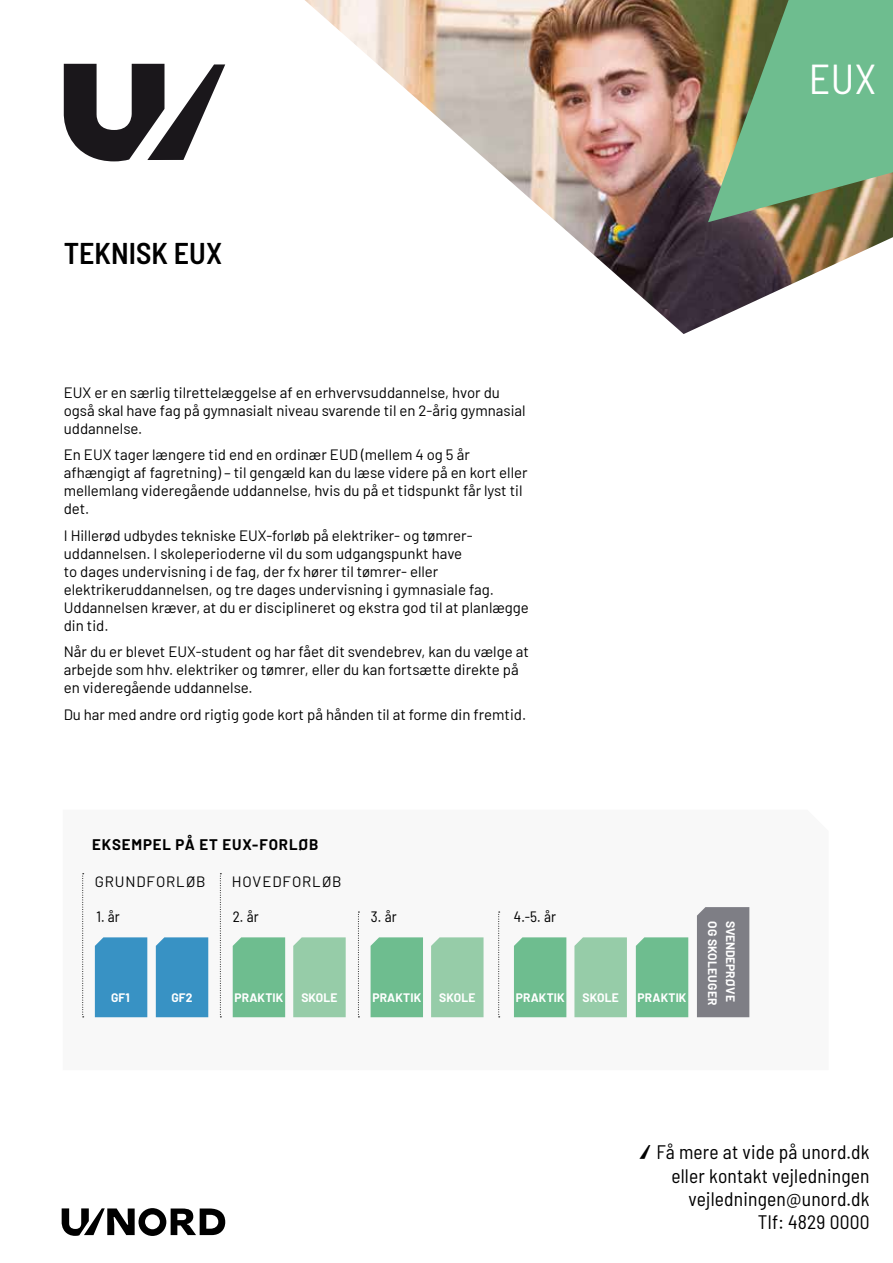
<style>
.page{position:relative;width:893px;height:1263px;background:#fff}
.page>*{position:absolute;margin:0;border:0;box-sizing:border-box;transform-origin:0 0}
.t1{font:semi-condensed 41.85px "Barlow";color:#fff}
.t2{font:600 semi-condensed 30px "Barlow";color:#000}
.t3{font:semi-condensed 19.5px/23.4px "Barlow";letter-spacing:.01em;color:#000;text-align:right}
.t4{font:15px/18px "Barlow";color:#000}
.t5{font:700 15px "Barlow";letter-spacing:.06em;color:#000}
.t6{font:15px "Barlow";letter-spacing:.06em;color:#000}
.t7{font:semi-condensed 15px "Barlow";letter-spacing:.01em;color:#000}
.t8{font:700 12px "Barlow";letter-spacing:.01em;color:#fff}
.t9{font:700 12px "Barlow";letter-spacing:-.015em;color:#fff}
.s1{font-family:"slash";font-stretch:normal}
</style>
<div class="page">
<svg style="left:62px;top:1208px;width:163px;height:28px"></svg>
<svg style="left:64px;top:64px;width:161px;height:97px"></svg>
<img style="left:305px;top:0;width:588px;height:334px">
<svg style="left:708px;top:0;width:185px;height:222px;background:#7caa7b"></svg>
<svg style="left:82px;top:873px;width:668px;height:145px"></svg>
<div style="left:95px;top:937px;width:52px;height:80px;background:#3892c4"></div>
<div style="left:156px;top:937px;width:52px;height:80px;background:#3892c4"></div>
<div style="left:233px;top:937px;width:52px;height:80px;background:#6ebd8f"></div>
<div style="left:514px;top:937px;width:52px;height:80px;background:#6ebd8f"></div>
<div style="left:371px;top:937px;width:52px;height:80px;background:#6ebd8f"></div>
<div style="left:636px;top:937px;width:52px;height:80px;background:#6ebd8f"></div>
<div style="left:293px;top:937px;width:53px;height:80px;background:#96cca8"></div>
<div style="left:574px;top:937px;width:53px;height:80px;background:#96cca8"></div>
<div style="left:431px;top:937px;width:53px;height:80px;background:#96cca8"></div>
<div style="left:697px;top:907px;width:52px;height:110px;background:#7e7e85"></div>
<svg style="left:220px;top:873px;width:1px;height:144px"></svg>
<svg style="left:82px;top:873px;width:2px;height:144px"></svg>
<svg style="left:358px;top:912px;width:1px;height:105px"></svg>
<svg style="left:498px;top:912px;width:2px;height:105px"></svg>
<h2 class="t2" style="left:64px;top:231px;width:160px">TEKNISK EUX</h2>
<p class="t4" style="left:64px;top:382px;width:463px">EUX er en særlig tilrettelæggelse af en erhvervsuddannelse, hvor du også skal have fag på gymnasialt niveau svarende til en 2-årig gymnasial uddannelse.</p>
<p class="t4" style="left:64px;top:445px;width:465px">En EUX tager længere tid end en ordinær EUD (mellem 4 og 5 år afhængigt af fagretning) – til gengæld kan du læse videre på en kort eller mellemlang videregående uddannelse, hvis du på et tidspunkt får lyst til det.</p>
<p class="t4" style="left:64px;top:525px;width:467px">I Hillerød udbydes tekniske EUX-forløb på elektriker- og tømrer&shy;uddannelsen. I skoleperioderne vil du som udgangspunkt have<br>to dages undervisning i de fag, der fx hører til tømrer- eller elektrikeruddannelsen, og tre dages undervisning i gymnasiale fag.<br>Uddannelsen kræver, at du er disciplineret og ekstra god til at planlægge din tid.</p>
<p class="t4" style="left:64px;top:642px;width:467px">Når du er blevet EUX-student og har fået dit svendebrev, kan du vælge at arbejde som hhv. elektriker og tømrer, eller du kan fortsætte direkte på en videregående uddannelse.</p>
<p class="t4" style="left:64px;top:704px;width:464px">Du har med andre ord rigtig gode kort på hånden til at forme din fremtid.</p>
<p class="t5" style="left:92px;top:834px;width:228px">EKSEMPEL PÅ ET EUX-FORLØB</p>
<p class="t6" style="left:95px;top:870px;width:112px">GRUNDFORLØB</p>
<p class="t6" style="left:232px;top:870px;width:111px">HOVEDFORLØB</p>
<p class="t7" style="left:96px;top:906px;width:25px">1. år</p>
<p class="t7" style="left:233px;top:906px;width:27px">2. år</p>
<p class="t7" style="left:371px;top:906px;width:27px">3. år</p>
<p class="t7" style="left:514px;top:906px;width:44px">4.-5. år</p>
<p class="t8" style="left:111px;top:989px;width:20px">GF1</p>
<p class="t8" style="left:171px;top:989px;width:23px">GF2</p>
<p class="t8" style="left:234px;top:989px;width:50px">PRAKTIK</p>
<p class="t8" style="left:372px;top:989px;width:50px">PRAKTIK</p>
<p class="t8" style="left:439px;top:989px;width:38px">SKOLE</p>
<p class="t8" style="left:516px;top:989px;width:50px">PRAKTIK</p>
<p class="t8" style="left:583px;top:989px;width:38px">SKOLE</p>
<p class="t8" style="left:638px;top:989px;width:50px">PRAKTIK</p>
<p class="t8" style="left:301px;top:989px;width:38px">SKOLE</p>
<p class="t8" style="left:721px;top:921px;width:86px;rotate:90deg">OG SKOLEUGER</p>
<p class="t9" style="left:739px;top:921px;width:82px;rotate:90deg">SVENDEPRØVE</p>
<h1 class="t1" style="left:809px;top:49px;width:69px">EUX</h1>
<h3 class="t3" style="left:640px;top:1139px;width:231px"><span class="s1">/</span> Få mere at vide på unord.dk eller kontakt vejledningen vejledningen@unord.dk<br>Tlf: 4829 0000</h3>
</div>
